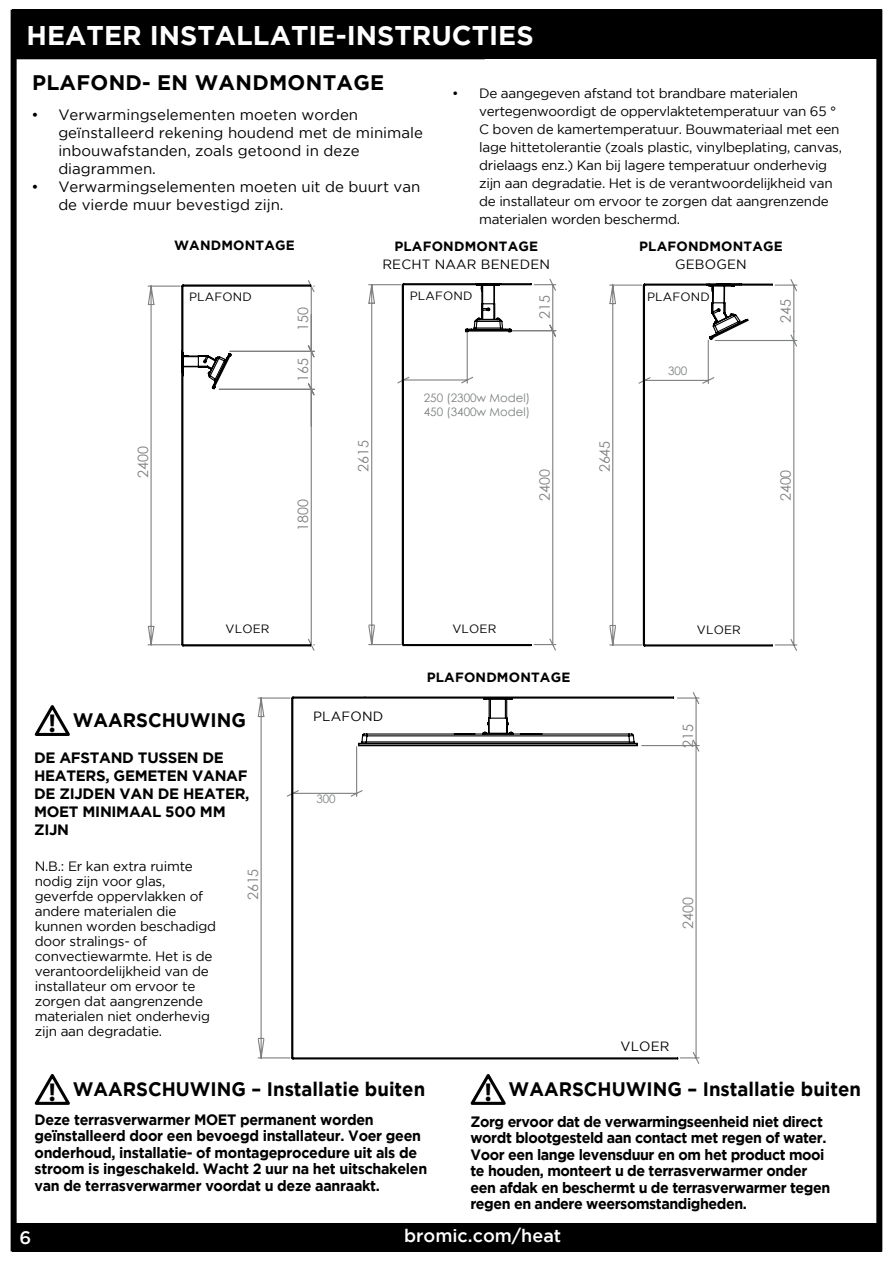
<style>
.page{position:relative;width:893px;height:1263px;background:#fff}
.page>*{position:absolute;margin:0;border:0;box-sizing:border-box;transform-origin:0 0}
.t1{font:700 27px "Gotham";color:#fff}
.t2{font:700 21px "Gotham";letter-spacing:.015em;color:#000}
.t3{font:700 19.5px "Gotham";color:#000;scale:.95 1}
.t4{font:500 18px "Gotham";color:#fff}
.t5{font:700 15px/16.5px "Gotham";letter-spacing:-.02em;color:#000;scale:.95 1}
.t6{font:15px/18px "Gotham";color:#000}
.t7{font:700 15px/18px "Gotham";letter-spacing:-.02em;color:#000}
.t8{font:14.25px "Century Gothic";color:#7e8080}
.t9{font:13.5px/15px "Gotham";letter-spacing:-.02em;color:#000}
.t10{font:700 13.35px "Gotham";letter-spacing:.015em;color:#000}
.t11{font:13.35px "Gotham";letter-spacing:.015em;color:#000}
.t12{font:12px "Gotham";letter-spacing:.015em;color:#000}
.t13{font:11.7px/14px "Century Gothic";color:#7e8080}
.s1{font-family:"Myriad";font-size:25.95px}
</style>
<div class="page">
<div style="left:12px;top:1223px;width:870px;height:29px;background:#000"></div>
<div style="left:12px;top:9px;width:870px;height:50px;background:#000"></div>
<div style="left:11px;top:10px;width:871px;height:1241px;border:6px solid #000"></div>
<hr style="left:12px;top:56px;width:473px;height:3px;background:#000">
<svg style="left:470px;top:1074px;width:36px;height:31px"></svg>
<svg style="left:35px;top:1074px;width:35px;height:31px"></svg>
<svg style="left:35px;top:705px;width:35px;height:31px"></svg>
<svg style="left:147px;top:278px;width:410px;height:373px"></svg>
<svg style="left:182px;top:282px;width:350px;height:365px"></svg>
<svg style="left:257px;top:692px;width:443px;height:372px"></svg>
<hr style="left:642px;top:745px;width:57px;height:1px;background:#7e8080">
<svg style="left:290px;top:696px;width:389px;height:364px"></svg>
<svg style="left:609px;top:279px;width:189px;height:372px"></svg>
<svg style="left:642px;top:283px;width:131px;height:364px"></svg>
<svg style="left:715px;top:313px;width:19px;height:11px"></svg>
<svg style="left:357px;top:697px;width:282px;height:50px"></svg>
<h1 class="t1" style="left:27px;top:24px;width:509px">HEATER INSTALLATIE-INSTRUCTIES</h1>
<h2 class="t2" style="left:32px;top:74px;width:354px">PLAFOND- EN WANDMONTAGE</h2>
<p class="t9" style="left:479px;top:85px;width:364px;line-height:18px;text-indent:-27px">• De aangegeven afstand tot brandbare materialen vertegenwoordigt de oppervlaktetemperatuur van 65 ° C boven de kamertemperatuur. Bouwmateriaal met een lage hittetolerantie (zoals plastic, vinylbeplating, canvas, drielaags enz.) Kan bij lagere temperatuur onderhevig zijn aan degradatie. Het is de verantwoordelijkheid van de installateur om ervoor te zorgen dat aangrenzende materialen worden beschermd.</p>
<p class="t6" style="left:58px;top:106px;width:366px;text-indent:-27px">• Verwarmingselementen moeten worden geïnstalleerd rekening houdend met de minimale inbouwafstanden, zoals getoond in deze diagrammen.</p>
<p class="t6" style="left:58px;top:178px;width:363px;text-indent:-27px">• Verwarmingselementen moeten uit de buurt van de vierde muur bevestigd zijn.</p>
<p class="t10" style="left:174px;top:239px;width:122px">WANDMONTAGE</p>
<p class="t10" style="left:394px;top:240px;width:145px">PLAFONDMONTAGE</p>
<p class="t10" style="left:639px;top:240px;width:145px">PLAFONDMONTAGE</p>
<p class="t12" style="left:189px;top:292px;width:64px">PLAFOND</p>
<p class="t8" style="left:137px;top:478px;width:33px;rotate:-90deg">2400</p>
<p class="t8" style="left:297px;top:331px;width:25px;rotate:-90deg">150</p>
<p class="t8" style="left:297px;top:382px;width:25px;rotate:-90deg">165</p>
<p class="t8" style="left:297px;top:531px;width:33px;rotate:-90deg">1800</p>
<p class="t11" style="left:382px;top:258px;width:169px">RECHT NAAR BENEDEN</p>
<p class="t11" style="left:675px;top:258px;width:73px">GEBOGEN</p>
<p class="t12" style="left:410px;top:291px;width:64px">PLAFOND</p>
<p class="t12" style="left:647px;top:291px;width:64px">PLAFOND</p>
<p class="t8" style="left:539px;top:319px;width:25px;rotate:-90deg">215</p>
<p class="t8" style="left:358px;top:472px;width:33px;rotate:-90deg">2615</p>
<p class="t13" style="left:424px;top:392px;width:108px">250 (2300w Model)<br>450 (3400w Model)</p>
<p class="t8" style="left:539px;top:501px;width:33px;rotate:-90deg">2400</p>
<p class="t8" style="left:599px;top:472px;width:33px;rotate:-90deg">2645</p>
<p class="t13" style="left:668px;top:365px;width:21px">300</p>
<p class="t8" style="left:780px;top:323px;width:25px;rotate:-90deg">245</p>
<p class="t8" style="left:780px;top:501px;width:33px;rotate:-90deg">2400</p>
<p class="t12" style="left:226px;top:623px;width:46px">VLOER</p>
<h3 class="t3" style="left:49px;top:712px;width:209px"><span class="s1">!</span> WAARSCHUWING</h3>
<p class="t7" style="left:34px;top:749px;width:217px">DE AFSTAND TUSSEN DE<br>HEATERS, GEMETEN VANAF<br>DE ZIJDEN VAN DE HEATER,<br>MOET MINIMAAL 500 MM<br>ZIJN</p>
<p class="t9" style="left:35px;top:859px;width:183px">N.B.: Er kan extra ruimte nodig zijn voor glas, geverfde oppervlakken of andere materialen die kunnen worden beschadigd door stralings- of convectiewarmte. Het is de verantoordelijkheid van de installateur om ervoor te zorgen dat aangrenzende materialen niet onderhevig zijn aan degradatie.</p>
<p class="t8" style="left:247px;top:900px;width:33px;rotate:-90deg">2615</p>
<p class="t11" style="left:313px;top:710px;width:72px">PLAFOND</p>
<p class="t13" style="left:316px;top:793px;width:21px">300</p>
<p class="t12" style="left:452px;top:623px;width:46px">VLOER</p>
<p class="t12" style="left:697px;top:624px;width:46px">VLOER</p>
<p class="t10" style="left:427px;top:672px;width:145px">PLAFONDMONTAGE</p>
<p class="t8" style="left:682px;top:747px;width:25px;rotate:-90deg">215</p>
<p class="t8" style="left:682px;top:929px;width:33px;rotate:-90deg">2400</p>
<p class="t11" style="left:620px;top:1040px;width:51px">VLOER</p>
<h3 class="t3" style="left:49px;top:1080px;width:398px"><span class="s1">!</span> WAARSCHUWING – Installatie buiten</h3>
<p class="t5" style="left:35px;top:1112px;width:415px">Deze terrasverwarmer MOET permanent worden geïnstalleerd door een bevoegd installateur. Voer geen onderhoud, installatie- of montageprocedure uit als de stroom is ingeschakeld. Wacht 2 uur na het uitschakelen van de terrasverwarmer voordat u deze aanraakt.</p>
<h3 class="t3" style="left:485px;top:1080px;width:398px"><span class="s1">!</span> WAARSCHUWING – Installatie buiten</h3>
<p class="t5" style="left:470px;top:1113px;width:380px">Zorg ervoor dat de verwarmingseenheid niet direct wordt blootgesteld aan contact met regen of water.<br>Voor een lange levensduur en om het product mooi te houden, monteert u de terrasverwarmer onder een afdak en beschermt u de terrasverwarmer tegen regen en andere weersomstandigheden.</p>
<h3 class="t4" style="left:19px;top:1229px;width:13px">6</h3>
<h3 class="t4" style="left:404px;top:1227px;width:159px">bromic.com/heat</h3>
</div>
